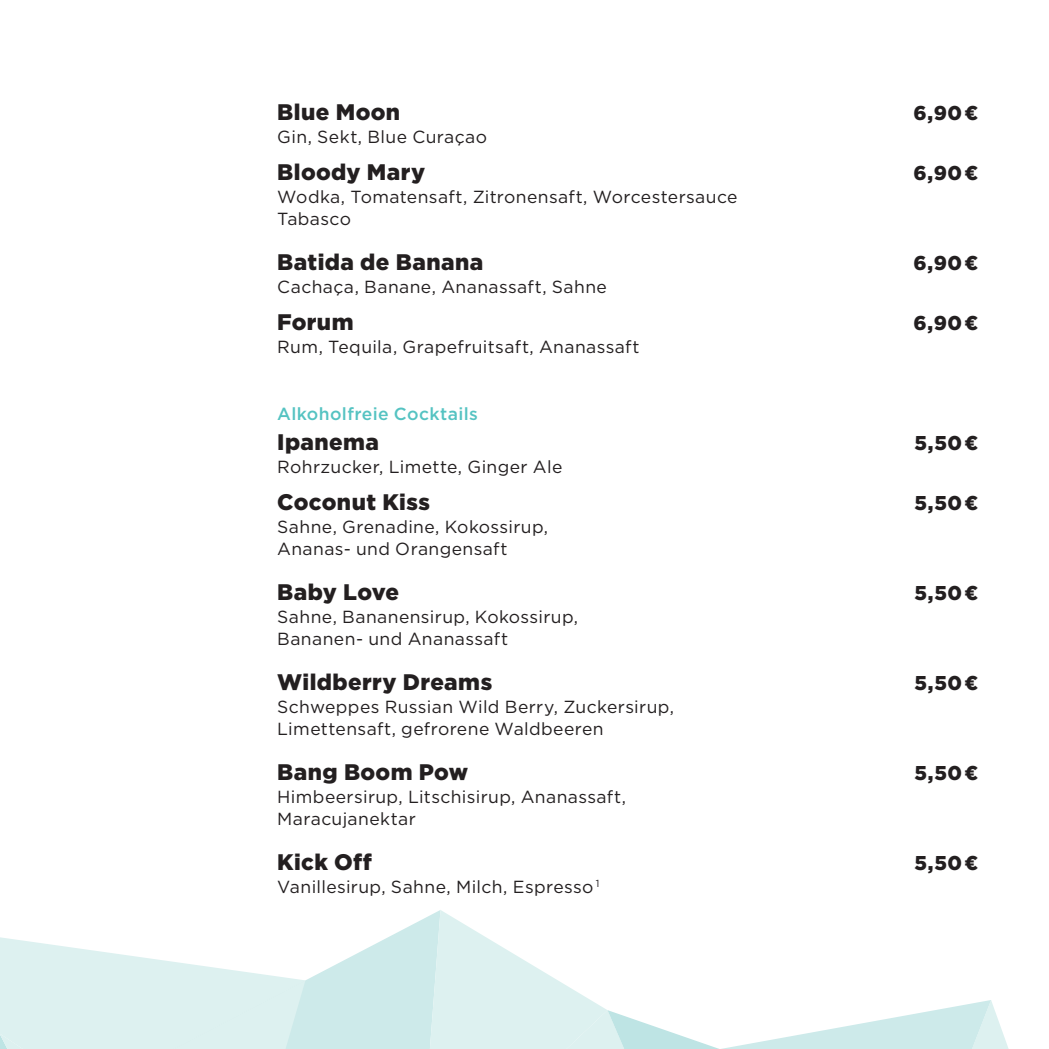
<style>
.page{position:relative;width:1049px;height:1049px;background:#fff}
.page>*{position:absolute;margin:0;border:0;box-sizing:border-box;transform-origin:0 0}
.t1{font:900 22.5px "Gotham HTF";letter-spacing:.02em;color:#231f20}
.t2{font:900 22.5px "Gotham HTF";color:#231f20}
.t3{font:900 20px "Gotham HTF";letter-spacing:.02em;color:#231f20}
.t4{font:17.5px/22.5px "Gotham HTF";letter-spacing:.025em;color:#231f20}
.t5{font:500 17.5px "Gotham HTF";letter-spacing:.02em;color:#55c3c2}
</style>
<div class="page">
<svg style="left:0;top:910px;width:1008px;height:139px"></svg>
<p class="t1" style="left:277px;top:99px;width:124px">Blue Moon</p>
<p class="t4" style="left:277px;top:125px;width:211px">Gin, Sekt, Blue Curaçao</p>
<p class="t1" style="left:277px;top:159px;width:150px">Bloody Mary</p>
<p class="t4" style="left:277px;top:185px;width:462px">Wodka, Tomatensaft, Zitronensaft, Worcestersauce<br>Tabasco</p>
<p class="t1" style="left:277px;top:249px;width:208px">Batida de Banana</p>
<p class="t4" style="left:277px;top:275px;width:331px">Cachaça, Banane, Ananassaft, Sahne</p>
<p class="t1" style="left:277px;top:309px;width:78px">Forum</p>
<p class="t4" style="left:277px;top:335px;width:364px">Rum, Tequila, Grapefruitsaft, Ananassaft</p>
<p class="t5" style="left:277px;top:404px;width:202px">Alkoholfreie Cocktails</p>
<p class="t1" style="left:277px;top:429px;width:103px">Ipanema</p>
<p class="t4" style="left:277px;top:455px;width:287px">Rohrzucker, Limette, Ginger Ale</p>
<p class="t1" style="left:277px;top:489px;width:154px">Coconut Kiss</p>
<p class="t4" style="left:277px;top:515px;width:273px">Sahne, Grenadine, Kokossirup,<br>Ananas- und Orangensaft</p>
<p class="t2" style="left:277px;top:579px;width:123px">Baby Love</p>
<p class="t4" style="left:277px;top:605px;width:303px">Sahne, Bananensirup, Kokossirup,<br>Bananen- und Ananassaft</p>
<p class="t1" style="left:277px;top:669px;width:217px">Wildberry Dreams</p>
<p class="t4" style="left:277px;top:695px;width:398px">Schweppes Russian Wild Berry, Zuckersirup,<br>Limettensaft, gefrorene Waldbeeren</p>
<p class="t1" style="left:277px;top:759px;width:192px">Bang Boom Pow</p>
<p class="t4" style="left:277px;top:785px;width:350px">Himbeersirup, Litschisirup, Ananassaft,<br>Maracujanektar</p>
<p class="t1" style="left:277px;top:849px;width:96px">Kick Off</p>
<p class="t4" style="left:277px;top:875px;width:324px">Vanillesirup, Sahne, Milch, Espresso <sup>1</sup></p>
<p class="t3" style="left:913px;top:101px;width:66px">6,90¤</p>
<p class="t3" style="left:913px;top:161px;width:66px">6,90¤</p>
<p class="t3" style="left:913px;top:251px;width:66px">6,90¤</p>
<p class="t3" style="left:913px;top:311px;width:66px">6,90¤</p>
<p class="t3" style="left:914px;top:431px;width:65px">5,50¤</p>
<p class="t3" style="left:914px;top:491px;width:65px">5,50¤</p>
<p class="t3" style="left:914px;top:581px;width:65px">5,50¤</p>
<p class="t3" style="left:914px;top:671px;width:65px">5,50¤</p>
<p class="t3" style="left:914px;top:761px;width:65px">5,50¤</p>
<p class="t3" style="left:914px;top:851px;width:65px">5,50¤</p>
</div>
